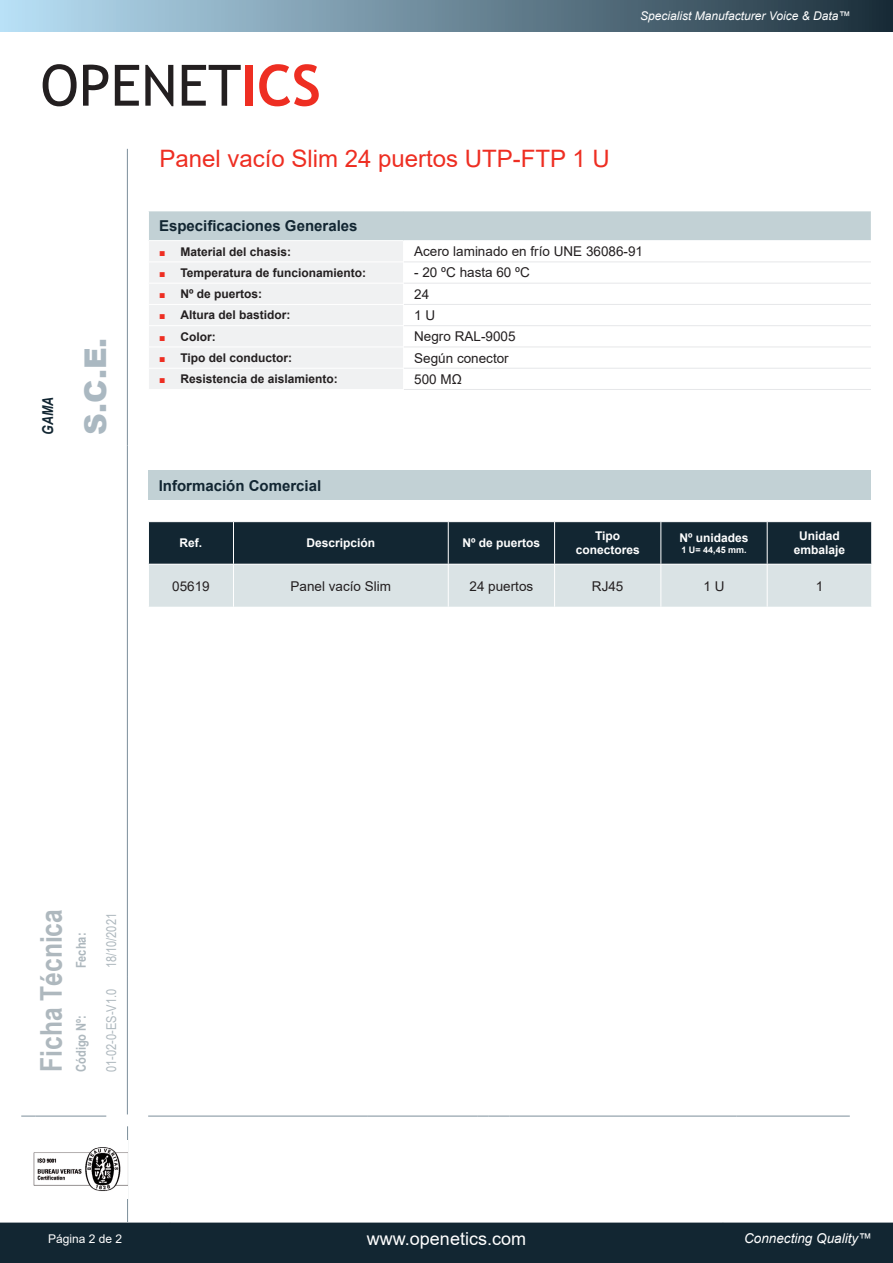
<style>
.page{position:relative;width:893px;height:1263px;background:#fff}
.page>*{position:absolute;margin:0;border:0;box-sizing:border-box;transform-origin:0 0}
.t1{font:57px "Trebuchet MS";color:#231f20}
.t2{font:700 30px "Arial Narrow";color:#aeb8be}
.t3{font:900 30px "Arial";color:#aab8c1}
.t4{font:24px "Arial";color:#ee2e22}
.t5{font:18px "Arial";color:#fff}
.t6{font:700 15px "Arial";color:#122632}
.t7{font:italic 700 15px "Arial Narrow";color:#122632}
.t8{font:13.5px "Arial";color:#231f20}
.t9{font:13.5px "Arial Narrow";color:#aeb8be}
.t10{font:italic 13.5px "Arial";color:#fff}
.t11{font:700 13.5px "Arial Narrow";color:#aeb8be}
.t12{font:700 12px "Arial";color:#231f20}
.t13{font:700 12px "Arial";color:#fff}
.t14{font:italic 12px "Arial";color:#fff}
.t15{font:12px "Arial";color:#fff}
.t16{font:700 9px "Arial";color:#fff}
.s1{font-weight:700;color:#ee2e22}
.s2{font-weight:400;font-size:10.5px;color:#ee2e22}
</style>
<div class="page">
<hr style="left:148px;top:1116px;width:110px;height:1px;background:#7c8e9a">
<hr style="left:258px;top:1116px;width:110px;height:1px;background:#7c8e9a">
<hr style="left:368px;top:1116px;width:110px;height:1px;background:#7c8e9a">
<svg style="left:478px;top:1116px;width:32px;height:1px"></svg>
<hr style="left:510px;top:1116px;width:113px;height:1px;background:#7c8e9a">
<hr style="left:623px;top:1116px;width:113px;height:1px;background:#7c8e9a">
<hr style="left:736px;top:1116px;width:114px;height:1px;background:#7c8e9a">
<svg style="left:127px;top:1126px;width:1px;height:14px"></svg>
<hr style="left:127px;top:1190px;width:1px;height:32px;background:#7c8e9a">
<svg style="left:21px;top:1116px;width:14px;height:1px"></svg>
<hr style="left:35px;top:1116px;width:71px;height:1px;background:#7c8e9a">
<div style="left:0;top:0;width:893px;height:32px;background:linear-gradient(to right,#bae1f7,#1d303c)"></div>
<div style="left:0;top:1222px;width:893px;height:41px;background:#122632"></div>
<hr style="left:127px;top:149px;width:1px;height:296px;background:#7c8e9a">
<hr style="left:127px;top:445px;width:1px;height:532px;background:#7c8e9a">
<hr style="left:127px;top:977px;width:1px;height:137px;background:#7c8e9a">
<div style="left:148px;top:211px;width:723px;height:30px;background:#c2d1d5"></div>
<hr style="left:404px;top:240px;width:468px;height:1px;background:#fff">
<svg style="left:148px;top:211px;width:256px;height:178px"></svg>
<hr style="left:404px;top:261px;width:467px;height:1px;background:#e6e7e9">
<hr style="left:404px;top:283px;width:467px;height:1px;background:#e6e7e9">
<hr style="left:404px;top:304px;width:467px;height:1px;background:#e6e7e9">
<hr style="left:404px;top:325px;width:467px;height:1px;background:#e6e7e9">
<hr style="left:404px;top:347px;width:467px;height:1px;background:#e6e7e9">
<hr style="left:404px;top:368px;width:467px;height:1px;background:#e6e7e9">
<hr style="left:404px;top:389px;width:467px;height:1px;background:#e6e7e9">
<div style="left:148px;top:471px;width:723px;height:29px;background:#c2d1d5"></div>
<svg style="left:149px;top:522px;width:722px;height:85px;background:#77858c"></svg>
<hr style="left:233px;top:522px;width:1px;height:42px;background:#fff">
<hr style="left:448px;top:522px;width:1px;height:42px;background:#fff">
<hr style="left:554px;top:522px;width:1px;height:42px;background:#fff">
<hr style="left:660px;top:522px;width:1px;height:42px;background:#fff">
<hr style="left:767px;top:522px;width:1px;height:42px;background:#fff">
<hr style="left:148px;top:564px;width:85px;height:1px;background:#fff">
<hr style="left:233px;top:564px;width:215px;height:1px;background:#fff">
<hr style="left:233px;top:564px;width:1px;height:43px;background:#fff">
<hr style="left:448px;top:564px;width:107px;height:1px;background:#fff">
<hr style="left:448px;top:564px;width:1px;height:43px;background:#fff">
<hr style="left:555px;top:564px;width:106px;height:1px;background:#fff">
<hr style="left:554px;top:564px;width:1px;height:43px;background:#fff">
<hr style="left:661px;top:564px;width:106px;height:1px;background:#fff">
<hr style="left:660px;top:564px;width:1px;height:43px;background:#fff">
<hr style="left:767px;top:564px;width:105px;height:1px;background:#fff">
<hr style="left:767px;top:564px;width:1px;height:43px;background:#fff">
<img style="left:33px;top:1147px;width:95px;height:52px">
<p class="t1" style="left:40px;top:50px;width:282px">OPENET<span class="s1">ICS</span></p>
<p class="t4" style="left:159px;top:142px;width:452px">Panel vacío Slim 24 puertos UTP-FTP 1 U</p>
<p class="t14" style="left:640px;top:8px;width:212px">Specialist Manufacturer Voice &amp; Data™</p>
<p class="t7" style="left:37px;top:435px;width:39px;rotate:-90deg">GAMA</p>
<p class="t3" style="left:74px;top:435px;width:99px;rotate:-90deg">S.C.E.</p>
<p class="t6" style="left:159px;top:215px;width:200px">Especificaciones Generales</p>
<p class="t12" style="left:159px;top:243px;width:133px"><span class="s2">■</span> Material del chasis:</p>
<p class="t8" style="left:414px;top:242px;width:230px">Acero laminado en frío UNE 36086-91</p>
<p class="t12" style="left:159px;top:264px;width:209px"><span class="s2">■</span> Temperatura de funcionamiento:</p>
<p class="t8" style="left:414px;top:263px;width:117px">- 20 ºC hasta 60 ºC</p>
<p class="t12" style="left:159px;top:285px;width:104px"><span class="s2">■</span> Nº de puertos:</p>
<p class="t8" style="left:414px;top:285px;width:17px">24</p>
<p class="t12" style="left:159px;top:307px;width:133px"><span class="s2">■</span> Altura del bastidor:</p>
<p class="t8" style="left:414px;top:306px;width:23px">1 U</p>
<p class="t12" style="left:159px;top:328px;width:58px"><span class="s2">■</span> Color:</p>
<p class="t8" style="left:414px;top:327px;width:103px">Negro RAL-9005</p>
<p class="t12" style="left:159px;top:349px;width:135px"><span class="s2">■</span> Tipo del conductor:</p>
<p class="t8" style="left:414px;top:348px;width:96px">Según conector</p>
<p class="t12" style="left:159px;top:370px;width:180px"><span class="s2">■</span> Resistencia de aislamiento:</p>
<p class="t8" style="left:414px;top:370px;width:49px">500 MΩ</p>
<p class="t6" style="left:159px;top:475px;width:164px">Información Comercial</p>
<p class="t13" style="left:180px;top:535px;width:24px">Ref.</p>
<p class="t13" style="left:307px;top:535px;width:70px">Descripción</p>
<p class="t13" style="left:463px;top:535px;width:79px">Nº de puertos</p>
<p class="t13" style="left:595px;top:527px;width:27px">Tipo</p>
<p class="t13" style="left:576px;top:542px;width:66px">conectores</p>
<p class="t13" style="left:679px;top:529px;width:71px">Nº unidades</p>
<p class="t16" style="left:681px;top:543px;width:67px">1 U= 44,45 mm.</p>
<p class="t13" style="left:799px;top:527px;width:42px">Unidad</p>
<p class="t13" style="left:794px;top:542px;width:53px">embalaje</p>
<p class="t8" style="left:172px;top:576px;width:39px">05619</p>
<p class="t8" style="left:291px;top:576px;width:102px">Panel vacío Slim</p>
<p class="t8" style="left:469px;top:576px;width:65px">24 puertos</p>
<p class="t8" style="left:592px;top:576px;width:33px">RJ45</p>
<p class="t8" style="left:703px;top:576px;width:23px">1 U</p>
<p class="t8" style="left:816px;top:576px;width:9px">1</p>
<p class="t2" style="left:28px;top:1072px;width:164px;rotate:-90deg">Ficha Técnica</p>
<p class="t11" style="left:71px;top:968px;width:37px;rotate:-90deg">Fecha:</p>
<p class="t11" style="left:71px;top:1072px;width:58px;rotate:-90deg">Código Nº:</p>
<p class="t9" style="left:102px;top:968px;width:57px;rotate:-90deg">18/10/2021</p>
<p class="t9" style="left:102px;top:1072px;width:85px;rotate:-90deg">01-02-0-ES-V1.0</p>
<p class="t15" style="left:48px;top:1230px;width:76px">Página 2 de 2</p>
<p class="t5" style="left:367px;top:1226px;width:161px">www.openetics.com</p>
<p class="t10" style="left:744px;top:1230px;width:129px">Connecting Quality™</p>
</div>
